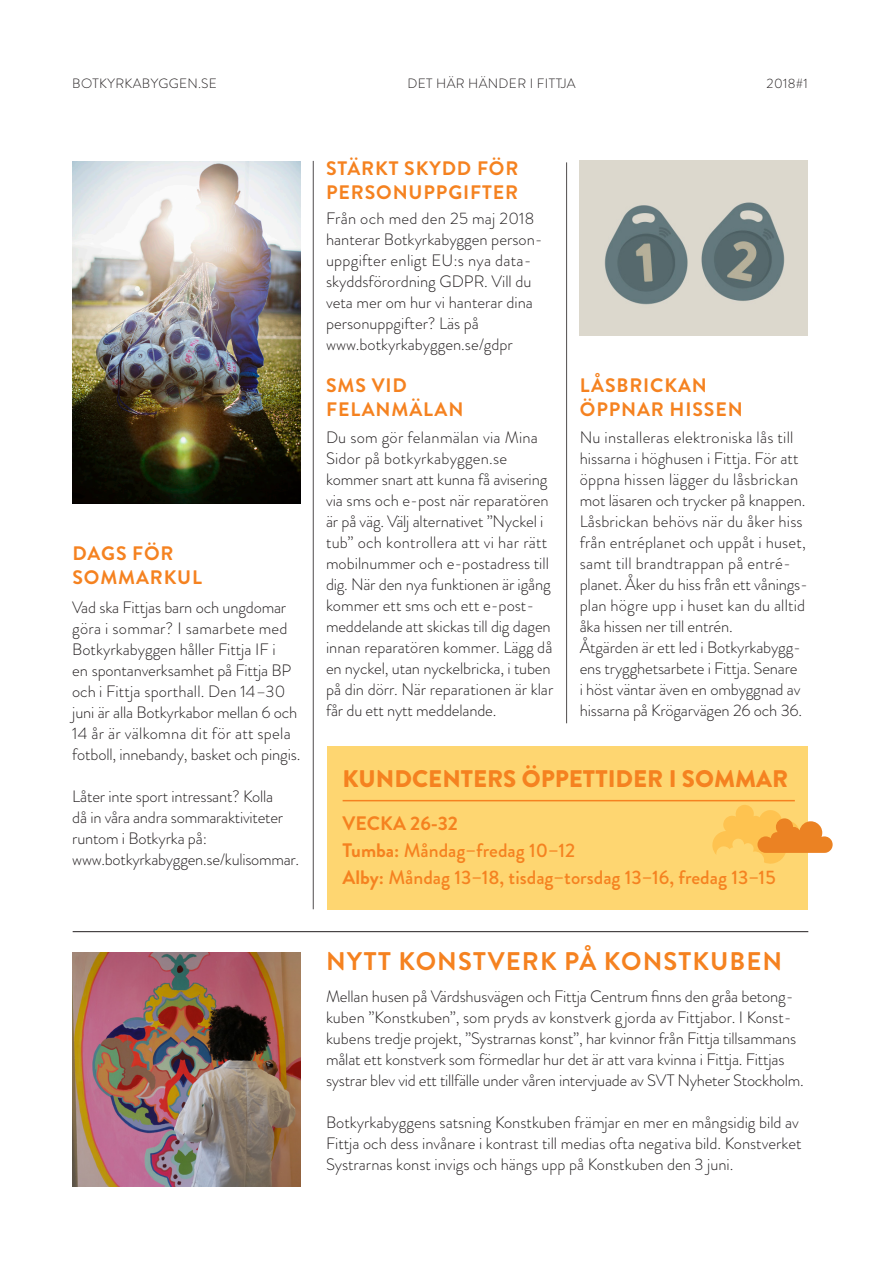
<style>
.page{position:relative;width:893px;height:1263px;background:#fff}
.page>*{position:absolute;margin:0;border:0;box-sizing:border-box;transform-origin:0 0}
.Större_rubrik{font:700 25.5px "Brandon Grotesque";letter-spacing:.045em;color:#f58220}
.t1{font:900 24px "Brandon Grotesque";color:#f58220}
.Rubrik{font:700 19.5px/24px "Brandon Grotesque";letter-spacing:.045em;color:#f58220}
.t2{font:500 19.5px/27px "Brandon Grotesque";color:#f58220}
.Brödtext{font:300 16.5px/21px "Brandon Grotesque";letter-spacing:-.005em;color:#231f20}
.t3{font:300 13.5px "Brandon Grotesque";letter-spacing:.025em;color:#231f20}
.s1{font-weight:700}
</style>
<div class="page">
<img style="left:72px;top:162px;width:228px;height:342px">
<img style="left:72px;top:952px;width:228px;height:234px">
<hr style="left:313px;top:161px;width:1px;height:748px;background:#231f20">
<hr style="left:566px;top:162px;width:1px;height:561px;background:#231f20">
<hr style="left:73px;top:931px;width:735px;height:1px;background:#231f20">
<img style="left:580px;top:199px;width:228px;height:111px">
<div style="left:327px;top:746px;width:481px;height:163px;background:#fed671"></div>
<hr style="left:343px;top:800px;width:452px;height:1px;background:#f58220">
<svg style="left:712px;top:805px;width:121px;height:59px"></svg>
<p class="t3" style="left:72px;top:74px;width:146px">BOTKYRKABYGGEN.SE</p>
<p class="t3" style="left:407px;top:74px;width:170px">DET HÄR HÄNDER I FITTJA</p>
<p class="t3" style="left:767px;top:74px;width:43px">2018#1</p>
<p class="Rubrik" style="left:72px;top:542px;width:131px">DAGS FÖR<br>SOMMARKUL</p>
<p class="Brödtext" style="left:72px;top:597px;width:230px">Vad ska Fittjas barn och ungdomar göra i sommar? I samarbete med Botkyrkabyggen håller Fittja IF i<br>en spontanverksamhet på Fittja BP och i Fittja sporthall. Den 14–30 juni är alla Botkyrkabor mellan 6 och 14 år är välkomna dit för att spela fotboll, innebandy, basket och pingis.</p>
<p class="Brödtext" style="left:72px;top:786px;width:228px">Låter inte sport intressant? Kolla<br>då in våra andra sommaraktiviteter runtom i Botkyrka på: www.botkyrkabyggen.se/kulisommar.</p>
<p class="Rubrik" style="left:326px;top:156px;width:194px">STÄRKT SKYDD FÖR<br>PERSONUPPGIFTER</p>
<p class="Brödtext" style="left:326px;top:208px;width:214px">Från och med den 25 maj 2018 hanterar Botkyrkabyggen person&shy;uppgifter enligt EU:s nya data&shy;skyddsförordning GDPR. Vill du veta mer om hur vi hanterar dina personuppgifter? Läs på www.botkyrkabyggen.se/gdpr</p>
<p class="Rubrik" style="left:326px;top:374px;width:139px">SMS VID<br>FELANMÄLAN</p>
<p class="Brödtext" style="left:326px;top:427px;width:229px">Du som gör felanmälan via Mina Sidor på botkyrkabyggen.se kommer snart att kunna få avisering via sms och e-post när reparatören är på väg. Välj alternativet ”Nyckel i tub” och kontrollera att vi har rätt mobilnummer och e-postadress till dig. När den nya funktionen är igång kommer ett sms och ett e-post&shy;meddelande att skickas till dig dagen innan reparatören kommer. Lägg då en nyckel, utan nyckelbricka, i tuben på din dörr. När reparationen är klar får du ett nytt meddelande.</p>
<p class="Rubrik" style="left:580px;top:374px;width:164px">LÅSBRICKAN<br>ÖPPNAR HISSEN</p>
<p class="Brödtext" style="left:580px;top:427px;width:230px">Nu installeras elektroniska lås till hissarna i höghusen i Fittja. För att öppna hissen lägger du låsbrickan mot läsaren och trycker på knappen.<br>Låsbrickan behövs när du åker hiss från entréplanet och uppåt i huset, samt till brandtrappan på entré&shy;planet. Åker du hiss från ett vånings&shy;plan högre upp i huset kan du alltid åka hissen ner till entrén.</p>
<p class="Brödtext" style="left:580px;top:637px;width:224px">Åtgärden är ett led i Botkyrkabygg&shy;ens trygghetsarbete i Fittja. Senare i höst väntar även en ombyggnad av hissarna på Krögarvägen 26 och 36.</p>
<p class="t1" style="left:343px;top:761px;width:447px">KUNDCENTERS ÖPPETTIDER I SOMMAR</p>
<p class="t2" style="left:343px;top:810px;width:435px"><span class="s1">VECKA 26-32<br>Tumba:</span> Måndag–fredag 10–12<br><span class="s1">Alby:</span> Måndag 13–18, tisdag–torsdag 13–16, fredag 13–15</p>
<p class="Större_rubrik" style="left:326px;top:943px;width:458px">NYTT KONSTVERK PÅ KONSTKUBEN</p>
<p class="Brödtext" style="left:326px;top:986px;width:479px">Mellan husen på Värdshusvägen och Fittja Centrum finns den gråa betong&shy;kuben ”Konstkuben”, som pryds av konstverk g jorda av Fittjabor. I Konst&shy;kubens tredje projekt, ”Systrarnas konst”, har kvinnor från Fittja tillsammans målat ett konstverk som förmedlar hur det är att vara kvinna i Fittja. Fittjas systrar blev vid ett tillfälle under våren intervjuade av SVT Nyheter Stockholm.</p>
<p class="Brödtext" style="left:326px;top:1112px;width:477px">Botkyrkabyggens satsning Konstkuben främjar en mer en mångsidig bild av<br>Fittja och dess invånare i kontrast till medias ofta negativa bild. Konstverket<br>Systrarnas konst invigs och hängs upp på Konstkuben den 3 juni.</p>
</div>
